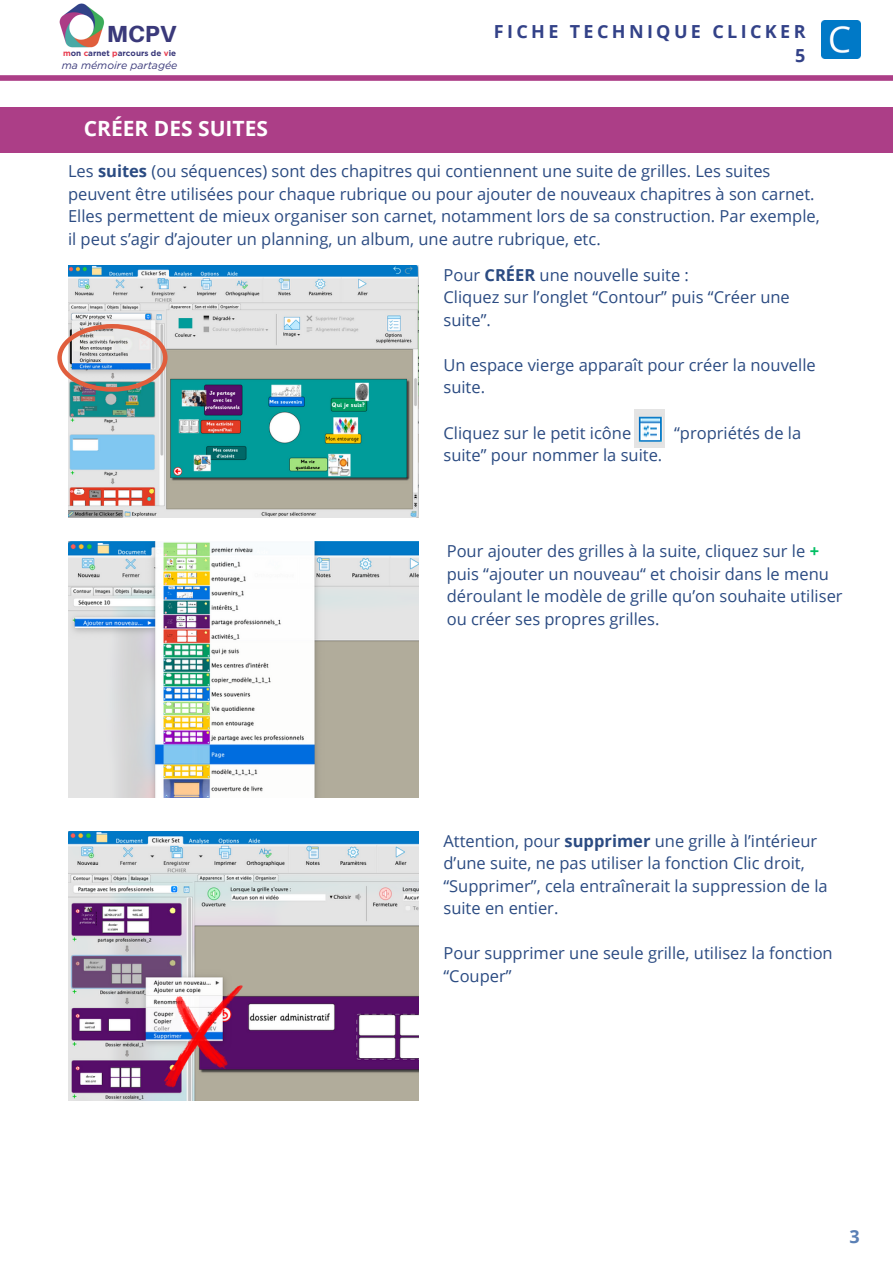
<style>
.page{position:relative;width:893px;height:1264px;background:#fff}
.page>*{position:absolute;margin:0;border:0;box-sizing:border-box;transform-origin:0 0}
.t1{font:800 23.25px "Aileron";color:#3a397a}
.t2{font:700 21px "Open Sans";color:#fff}
.t3{font:700 18px/24.8px "Open Sans";letter-spacing:.185em;color:#334288;text-align:right}
.t4{font:700 18px "Open Sans";color:#5a80b5}
.t5{font:16.5px/22.5px "Open Sans";color:#2b4b82}
.t6{font:italic 10.5px "Gotham";color:#3a397a}
.t7{font:700 8.1px "Gotham";color:#3a397a}
.s1{color:#e83c4f}
.s2{font-weight:700}
.s3{font-weight:700;color:#00bf63}
</style>
<div class="page">
<div style="left:0;top:75px;width:892px;height:6px;background:#ac3e87"></div>
<div style="left:0;top:108px;width:892px;height:45px;background:#ac3e87"></div>
<img style="left:68px;top:266px;width:350px;height:252px">
<svg style="left:57px;top:324px;width:110px;height:67px"></svg>
<img style="left:635px;top:409px;width:29px;height:38px">
<img style="left:68px;top:542px;width:350px;height:255px">
<img style="left:68px;top:831px;width:350px;height:269px">
<img style="left:164px;top:985px;width:78px;height:102px">
<img style="left:59px;top:4px;width:45px;height:43px">
<img style="left:821px;top:20px;width:39px;height:39px">
<h1 class="t1" style="left:107px;top:19px;width:71px">MCPV</h1>
<p class="t6" style="left:62px;top:59px;width:117px">ma mémoire partagée</p>
<p class="t7" style="left:63px;top:48px;width:114px"><span class="s1">m</span>on <span class="s1">c</span>arnet <span class="s1">p</span>arcours de <span class="s1">v</span>ie</p>
<p class="t3" style="left:494px;top:18px;width:313px">FICHE TECHNIQUE CLICKER<br>5</p>
<p class="t2" style="left:84px;top:113px;width:186px">CRÉER DES SUITES</p>
<p class="t5" style="left:68px;top:160px;width:753px">Les <span class="s2">suites</span> (ou séquences) sont des chapitres qui contiennent une suite de grilles. Les suites peuvent être utilisées pour chaque rubrique ou pour ajouter de nouveaux chapitres à son carnet.<br>Elles permettent de mieux organiser son carnet, notamment lors de sa construction. Par exemple, il peut s’agir d’ajouter un planning, un album, une autre rubrique, etc.</p>
<h2 class="t5" style="left:443px;top:263px;width:247px">Pour <span class="s2">CRÉER</span> une nouvelle suite :</h2>
<p class="t5" style="left:443px;top:286px;width:348px">Cliquez sur l’onglet “Contour” puis “Créer une suite”.</p>
<h1 class="t5" style="left:443px;top:353px;width:374px">Un espace vierge apparaît pour créer la nouvelle suite.</h1>
<p class="t5" style="left:443px;top:421px;width:189px">Cliquez sur le petit icône</p>
<p class="t5" style="left:674px;top:421px;width:129px">“propriétés de la</p>
<p class="t5" style="left:443px;top:443px;width:220px">suite” pour nommer la suite.</p>
<p class="t5" style="left:446px;top:539px;width:397px">Pour ajouter des grilles à la suite, cliquez sur le <span class="s3">+ </span>puis “ajouter un nouveau“ et choisir dans le menu déroulant le modèle de grille qu’on souhaite utiliser ou créer ses propres grilles.</p>
<p class="t5" style="left:443px;top:829px;width:386px">Attention, pour <span class="s2">supprimer</span> une grille à l’intérieur d’une suite, ne pas utiliser la fonction Clic droit, “Supprimer”, cela entraînerait la suppression de la suite en entier.</p>
<p class="t5" style="left:443px;top:941px;width:391px">Pour supprimer une seule grille, utilisez la fonction “Couper”</p>
<p class="t4" style="left:849px;top:1223px;width:12px">3</p>
</div>
